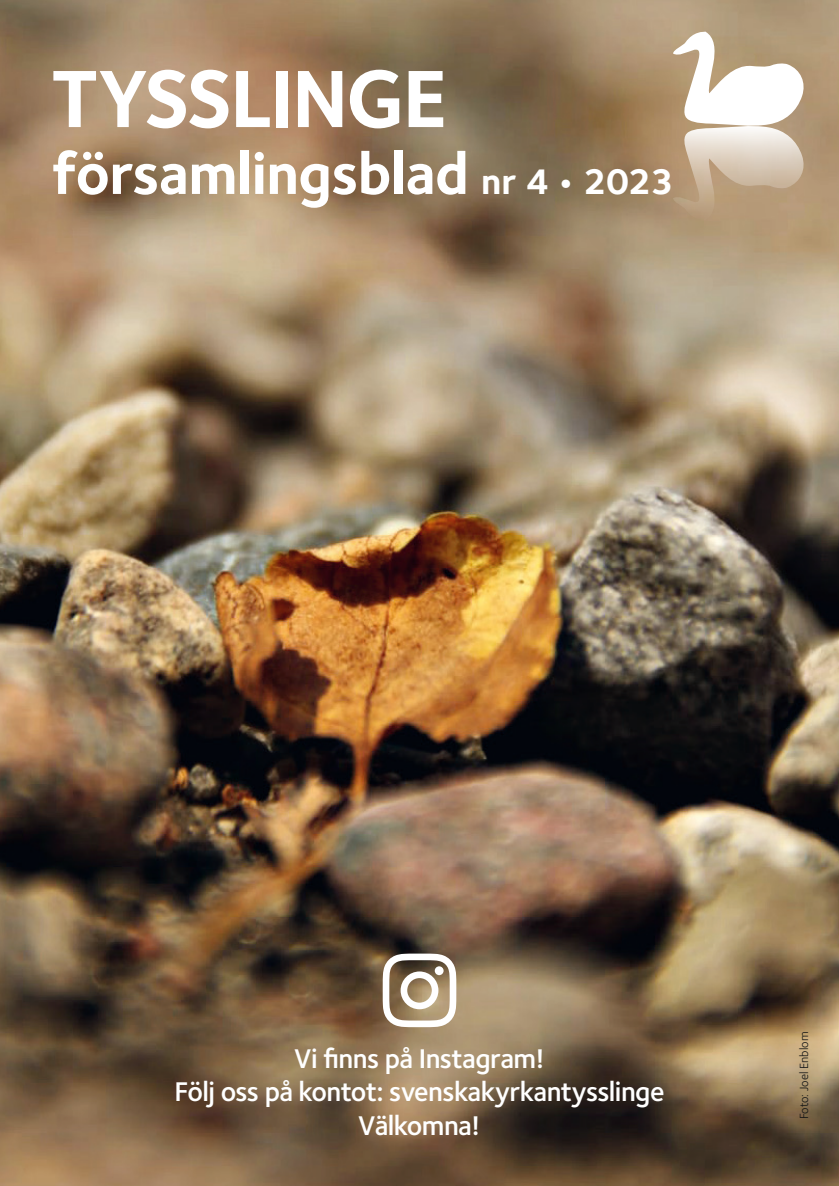
<style>
.page{position:relative;width:839px;height:1186px;background:#fff}
.page>*{position:absolute;margin:0;border:0;box-sizing:border-box;transform-origin:0 0}
.t1{font:700 84px "Foundry Sterling";letter-spacing:-.03em;color:#fff}
.t2{font:700 59.5px "Foundry Sterling";letter-spacing:-.015em;color:#fff}
.t3{font:600 28px/33.6px "Foundry Sterling";letter-spacing:-.02em;color:#fff;text-align:center}
.t4{font:12.25px "Foundry Sterling";color:#121415}
.s1{font-size:36.75px}
</style>
<div class="page">
<img style="left:0;top:0;width:838px;height:1186px">
<svg style="left:673px;top:31px;width:133px;height:189px"></svg>
<svg style="left:382px;top:953px;width:74px;height:74px"></svg>
<div style="left:434px;top:966px;width:9px;height:9px;background:#fff;border-radius:50%"></div>
<h1 class="t1" style="left:51px;top:49px;width:397px">TYSSLINGE</h1>
<h2 class="t2" style="left:51px;top:138px;width:624px">församlingsblad <span class="s1">nr 4 • 2023</span></h2>
<p class="t3" style="left:174px;top:1042px;width:491px">Vi finns på Instagram!<br>Följ oss på kontot: svenskakyrkantysslinge<br>Välkomna!</p>
<p class="t4" style="left:796px;top:1119px;width:89px;rotate:-90deg">Foto: Joel Enblom</p>
</div>
